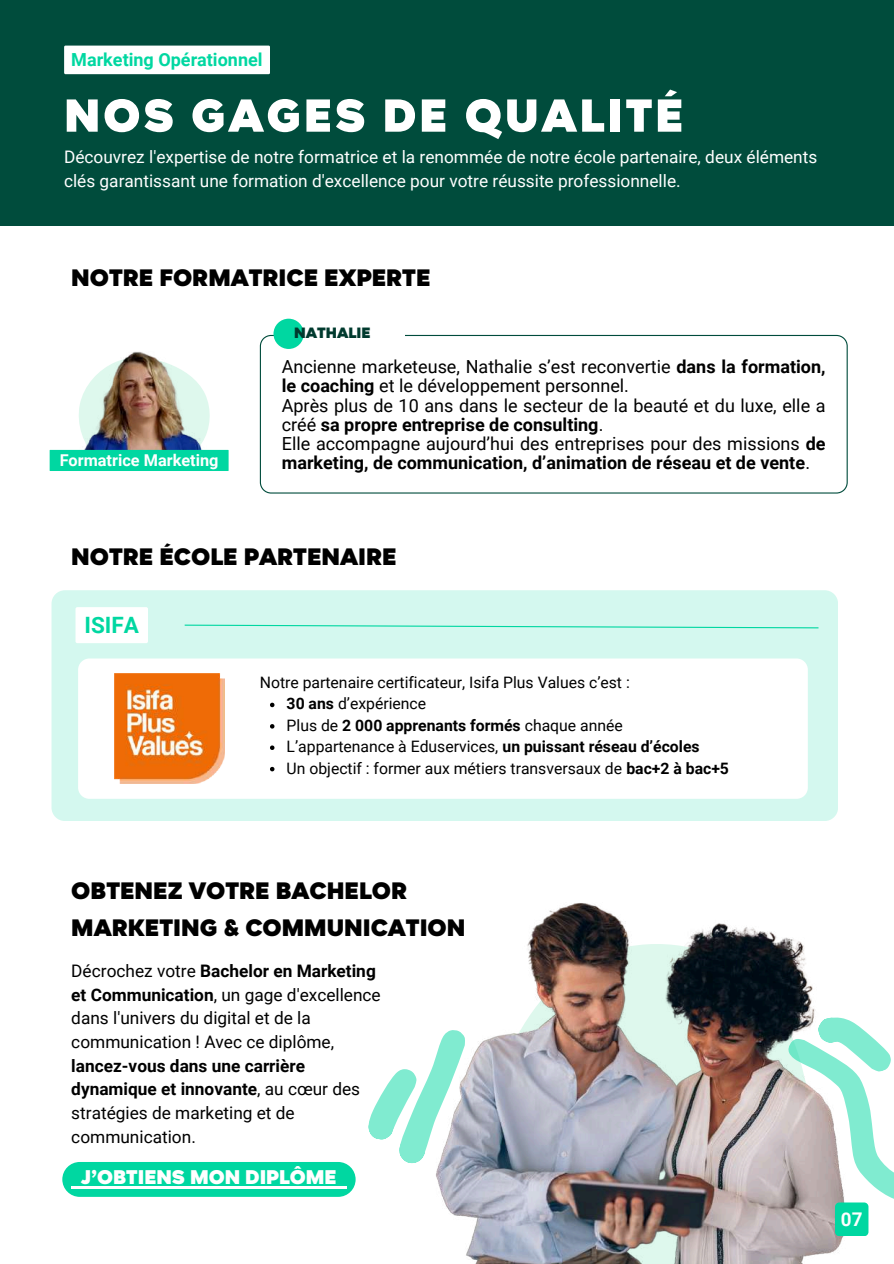
<style>
.page{position:relative;width:894px;height:1264px;background:#fff}
.page>*{position:absolute;margin:0;border:0;box-sizing:border-box;transform-origin:0 0}
.t1{font:900 52.5px "Magenos";letter-spacing:.055em;color:#fff}
.t2{font:900 27px/37.2px "Magenos";color:#000}
.t3{font:900 22.5px "Magenos";color:#fff}
.t4{font:700 22.5px "Roboto";color:#00d7a1}
.t5{font:700 18.9px "Roboto";color:#fff}
.t6{font:18px/19.2px "Roboto";color:#000}
.t7{font:700 18px "Roboto";color:#00d7a1}
.t8{font:17.25px/23.7px "Roboto";color:#000}
.t9{font:17.25px/23.7px "Roboto";color:#fff}
.t10{font:900 16.95px "Magenos";color:#003a2e}
.t11{font:700 16.35px "Roboto";color:#fff}
.t12{font:15.75px/21.5px "Roboto";color:#000}
.s1{font-weight:700}
</style>
<div class="page">
<div style="left:0;top:0;width:893px;height:225px;background:#004c3c"></div>
<svg style="left:260px;top:335px;width:587px;height:158px"></svg>
<div style="left:284px;top:324px;width:120px;height:20px;background:#fff"></div>
<div style="left:273px;top:319px;width:31px;height:30px;background:#00d7a1;border-radius:50%"></div>
<img style="left:411px;top:903px;width:458px;height:360px">
<div style="left:834px;top:1202px;width:34px;height:34px;background:#00d7a1;border-radius:4px"></div>
<div style="left:51px;top:590px;width:786px;height:231px;background:#d4f8ef;border-radius:13px"></div>
<svg style="left:184px;top:624px;width:635px;height:5px"></svg>
<div style="left:78px;top:658px;width:729px;height:140px;background:#fff;border-radius:11px"></div>
<svg style="left:788px;top:1017px;width:105px;height:184px"></svg>
<svg style="left:368px;top:1029px;width:97px;height:134px"></svg>
<img style="left:114px;top:673px;width:110px;height:110px">
<div style="left:64px;top:46px;width:206px;height:28px;background:#fff"></div>
<img style="left:50px;top:351px;width:179px;height:120px">
<div style="left:75px;top:607px;width:73px;height:36px;background:#fff;border-radius:2px"></div>
<svg style="left:270px;top:702px;width:4px;height:5px"></svg>
<svg style="left:270px;top:724px;width:4px;height:4px"></svg>
<svg style="left:270px;top:745px;width:4px;height:5px"></svg>
<svg style="left:270px;top:767px;width:4px;height:4px"></svg>
<div style="left:62px;top:1161px;width:293px;height:35px;background:#00d7a1;border-radius:17px"></div>
<svg style="left:71px;top:1186px;width:10px;height:2px"></svg>
<hr style="left:81px;top:1186px;width:255px;height:2px;background:#fff">
<svg style="left:336px;top:1186px;width:10px;height:2px"></svg>
<p class="t7" style="left:71px;top:49px;width:193px">Marketing Opérationnel</p>
<h1 class="t1" style="left:64px;top:88px;width:620px">NOS GAGES DE QUALITÉ</h1>
<p class="t9" style="left:64px;top:145px;width:754px">Découvrez l'expertise de notre formatrice et la renommée de notre école partenaire, deux éléments clés garantissant une formation d'excellence pour votre réussite professionnelle.</p>
<h2 class="t2" style="left:71px;top:260px;width:360px">NOTRE FORMATRICE EXPERTE</h2>
<p class="t11" style="left:60px;top:450px;width:160px">Formatrice Marketing</p>
<p class="t10" style="left:294px;top:323px;width:78px">NATHALIE</p>
<p class="t6" style="left:282px;top:357px;width:545px">Ancienne marketeuse, Nathalie s’est reconvertie <span class="s1">dans la formation, le coaching</span> et le développement personnel.<br>Après plus de 10 ans dans le secteur de la beauté et du luxe, elle a créé <span class="s1">sa propre entreprise de consulting</span>.<br>Elle accompagne aujourd’hui des entreprises pour des missions <span class="s1">de marketing, de communication, d’animation de réseau et de vente</span>.</p>
<h2 class="t2" style="left:71px;top:539px;width:327px">NOTRE ÉCOLE PARTENAIRE</h2>
<p class="t4" style="left:84px;top:612px;width:56px">ISIFA</p>
<p class="t12" style="left:286px;top:672px;width:443px;text-indent:-27px">Notre partenaire certificateur, Isifa Plus Values c’est :<br><span class="s1">30 ans</span> d’expérience<br>Plus de <span class="s1">2 000 apprenants formés</span> chaque année L’appartenance à Eduservices, <span class="s1">un puissant réseau d’écoles<br></span>Un objectif : former aux métiers transversaux de <span class="s1">bac+2 à bac+5</span></p>
<h2 class="t2" style="left:71px;top:873px;width:395px">OBTENEZ VOTRE BACHELOR<br>MARKETING &amp; COMMUNICATION</h2>
<p class="t8" style="left:71px;top:959px;width:311px">Décrochez votre <span class="s1">Bachelor en Marketing et Communication</span>, un gage d'excellence dans l'univers du digital et de la communication ! Avec ce diplôme,</p>
<p class="t8" style="left:71px;top:1053px;width:290px"><span class="s1">lancez-vous dans une carrière dynamique et innovante</span>, au cœur des stratégies de marketing et de communication.</p>
<p class="t3" style="left:81px;top:1165px;width:257px">J’OBTIENS MON DIPLÔME</p>
<p class="t5" style="left:840px;top:1207px;width:23px">07</p>
</div>
